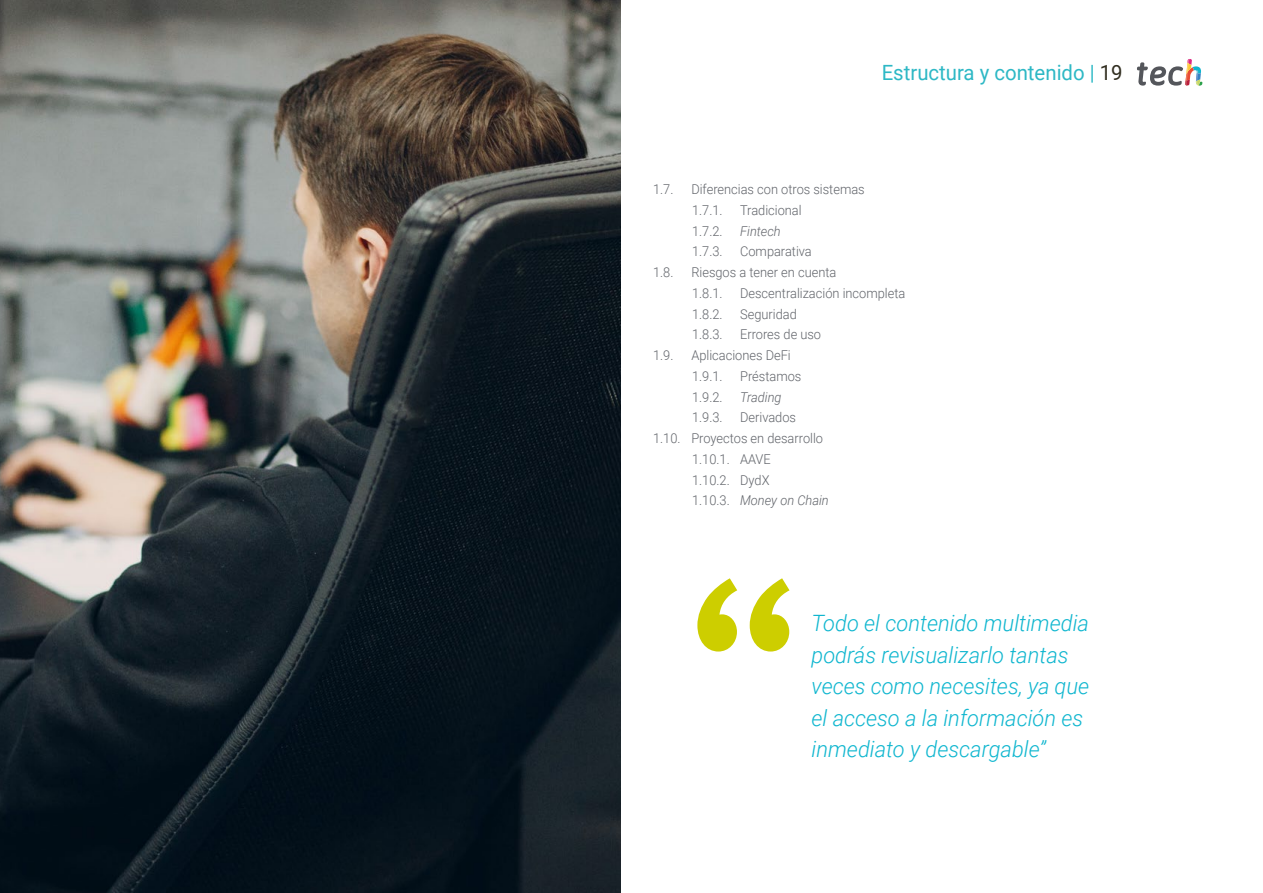
<style>
.page{position:relative;width:1263px;height:893px;background:#fff}
.page>*{position:absolute;margin:0;border:0;box-sizing:border-box;transform-origin:0 0}
.t1{font:italic 300 22.5px/31.5px "Roboto";color:#0fb6cf}
.t2{font:21px "Roboto";color:#2db8c5}
.t3{font:300 13.5px/20.7px "Roboto";color:#61646a;scale:.95 1}
.t4{font:italic 300 13.5px "Roboto";color:#61646a;scale:.95 1}
.s1{color:#312e20}
.s2{font-style:normal}
</style>
<div class="page">
<svg style="left:1137px;top:59px;width:65px;height:27px"></svg>
<img style="left:0;top:0;width:621px;height:893px">
<svg style="left:697px;top:578px;width:92px;height:73px"></svg>
<h2 class="t2" style="left:882px;top:57px;width:242px">Estructura y contenido | <span class="s1">19</span></h2>
<p class="t3" style="left:653px;top:178px;width:23px">1.7.</p>
<p class="t3" style="left:691px;top:178px;width:184px">Diferencias con otros sistemas<br>1.7.1.</p>
<p class="t3" style="left:740px;top:199px;width:66px">Tradicional</p>
<p class="t3" style="left:692px;top:220px;width:34px">1.7.2.</p>
<p class="t4" style="left:740px;top:221px;width:44px">Fintech</p>
<p class="t3" style="left:692px;top:241px;width:34px">1.7.3.</p>
<p class="t3" style="left:740px;top:241px;width:77px">Comparativa</p>
<p class="t3" style="left:653px;top:261px;width:23px">1.8.</p>
<p class="t3" style="left:691px;top:261px;width:154px">Riesgos a tener en cuenta<br>1.8.1.</p>
<p class="t3" style="left:740px;top:282px;width:175px">Descentralización incompleta</p>
<p class="t3" style="left:692px;top:303px;width:34px">1.8.2.</p>
<p class="t3" style="left:740px;top:303px;width:61px">Seguridad</p>
<p class="t3" style="left:692px;top:324px;width:34px">1.8.3.</p>
<p class="t3" style="left:740px;top:324px;width:87px">Errores de uso</p>
<p class="t3" style="left:653px;top:344px;width:23px">1.9.</p>
<p class="t3" style="left:691px;top:344px;width:106px">Aplicaciones DeFi<br>1.9.1.</p>
<p class="t3" style="left:740px;top:365px;width:66px">Préstamos</p>
<p class="t3" style="left:692px;top:386px;width:34px">1.9.2.</p>
<p class="t4" style="left:740px;top:387px;width:45px">Trading</p>
<p class="t3" style="left:692px;top:407px;width:34px">1.9.3.</p>
<p class="t3" style="left:740px;top:407px;width:60px">Derivados</p>
<p class="t3" style="left:653px;top:427px;width:180px">1.10. Proyectos en desarrollo</p>
<p class="t3" style="left:692px;top:448px;width:84px">1.10.1. AAVE</p>
<p class="t3" style="left:692px;top:469px;width:83px">1.10.2. DydX</p>
<p class="t4" style="left:692px;top:491px;width:145px"><span class="s2">1.10.3.</span> Money on Chain</p>
<h1 class="t1" style="left:811px;top:607px;width:279px">Todo el contenido multimedia podrás revisualizarlo tantas veces como necesites, ya que el acceso a la información es inmediato y descargable”</h1>
</div>
